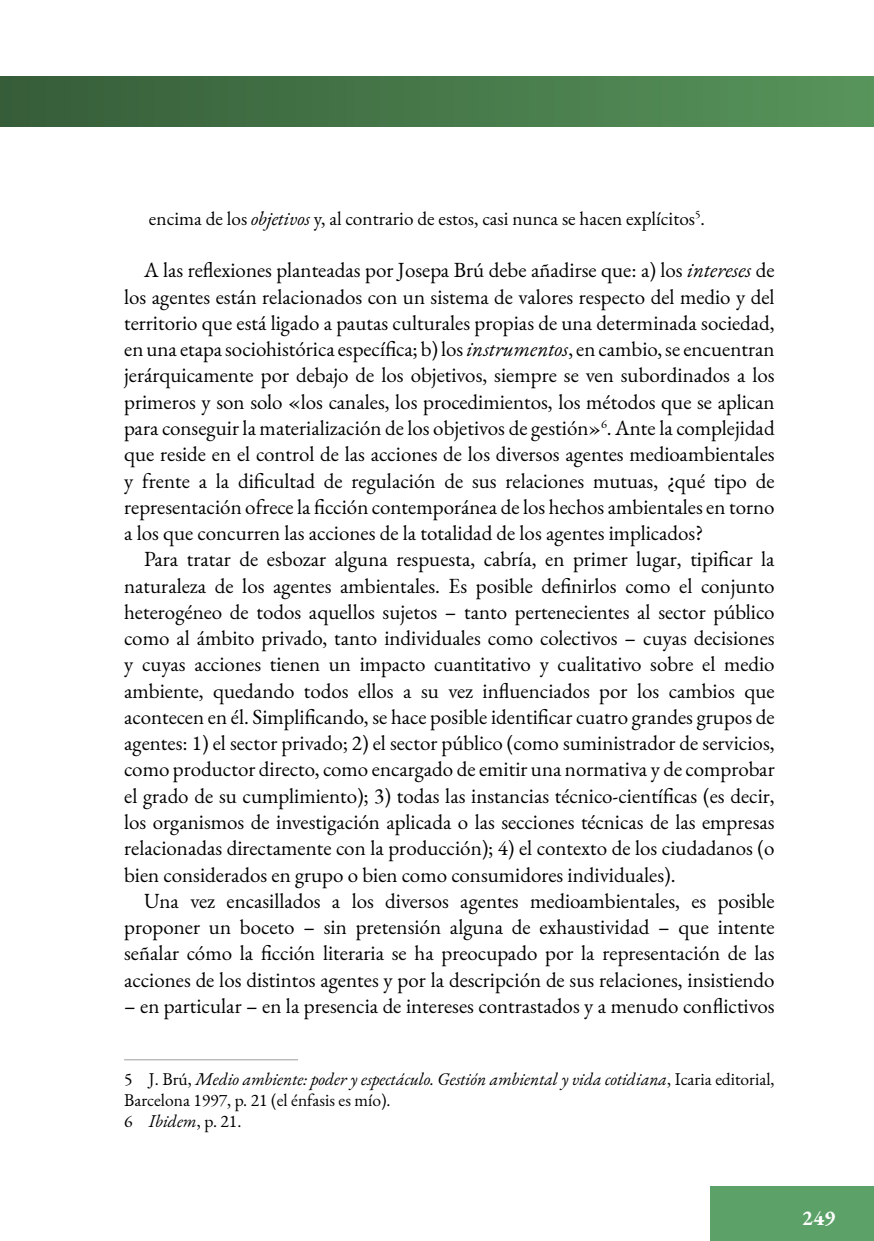
<style>
.page{position:relative;width:874px;height:1241px;background:#fff}
.page>*{position:absolute;margin:0;border:0;box-sizing:border-box;transform-origin:0 0}
.t1{font:21px/26.2px "EB Garamond";color:#000;text-align:justify}
.t2{font:700 21px "EB Garamond";color:#fff}
.t3{font:19.25px "EB Garamond";color:#000}
.t4{font:italic 17.5px/21px "EB Garamond";color:#000}
.s1{font-style:italic}
.s2{font-style:normal}
</style>
<div class="page">
<div style="left:0;top:77px;width:873px;height:49px;background:linear-gradient(to right,#365d38,#57945b)"></div>
<div style="left:709px;top:1186px;width:164px;height:54px;background:#5ca268"></div>
<hr style="left:124px;top:1059px;width:174px;height:1px;background:#9d9d9c">
<p class="t3" style="left:149px;top:206px;width:557px">encima de los <span class="s1">objetivos</span> y, al contrario de estos, casi nunca se hacen explícitos<sup>5</sup>.</p>
<p class="t1" style="left:124px;top:257px;width:651px;text-indent:20px">A las reflexiones planteadas por Josepa Brú debe añadirse que: a) los <span class="s1">intereses</span> de los agentes están relacionados con un sistema de valores respecto del medio y del territorio que está ligado a pautas culturales propias de una determinada sociedad, en una etapa sociohistórica específica; b) los <span class="s1">instrumentos</span>, en cambio, se encuentran jerárquicamente por debajo de los objetivos, siempre se ven subordinados a los primeros y son solo «los canales, los procedimientos, los métodos que se aplican para conseguir la materialización de los objetivos de gestión»<sup>6</sup>. Ante la complejidad que reside en el control de las acciones de los diversos agentes medioambientales y frente a la dificultad de regulación de sus relaciones mutuas, ¿qué tipo de representación ofrece la ficción contemporánea de los hechos ambientales en torno a los que concurren las acciones de la totalidad de los agentes implicados?</p>
<p class="t1" style="left:124px;top:546px;width:651px;text-indent:20px">Para tratar de esbozar alguna respuesta, cabría, en primer lugar, tipificar la naturaleza de los agentes ambientales. Es posible definirlos como el conjunto heterogéneo de todos aquellos sujetos – tanto pertenecientes al sector público como al ámbito privado, tanto individuales como colectivos – cuyas decisiones y cuyas acciones tienen un impacto cuantitativo y cualitativo sobre el medio ambiente, quedando todos ellos a su vez influenciados por los cambios que acontecen en él. Simplificando, se hace posible identificar cuatro grandes grupos de agentes: 1) el sector privado; 2) el sector público (como suministrador de servicios, como productor directo, como encargado de emitir una normativa y de comprobar el grado de su cumplimiento); 3) todas las instancias técnico-científicas (es decir, los organismos de investigación aplicada o las secciones técnicas de las empresas relacionadas directamente con la producción); 4) el contexto de los ciudadanos (o bien considerados en grupo o bien como consumidores individuales).</p>
<p class="t1" style="left:124px;top:887px;width:651px;text-indent:20px">Una vez encasillados a los diversos agentes medioambientales, es posible proponer un boceto – sin pretensión alguna de exhaustividad – que intente señalar cómo la ficción literaria se ha preocupado por la representación de las acciones de los distintos agentes y por la descripción de sus relaciones, insistiendo</p>
<p class="t1" style="left:124px;top:992px;width:651px">– en particular – en la presencia de intereses contrastados y a menudo conflictivos</p>
<p class="t4" style="left:124px;top:1068px;width:651px"><span class="s2">5 J. Brú,</span> Medio ambiente: poder y espectáculo. Gestión ambiental y vida cotidiana<span class="s2">, Icaria editorial,<br>Barcelona 1997, p. 21 (el énfasis es mío).<br>6</span> Ibidem<span class="s2">, p. 21.</span></p>
<p class="t2" style="left:801px;top:1204px;width:35px">249</p>
</div>
